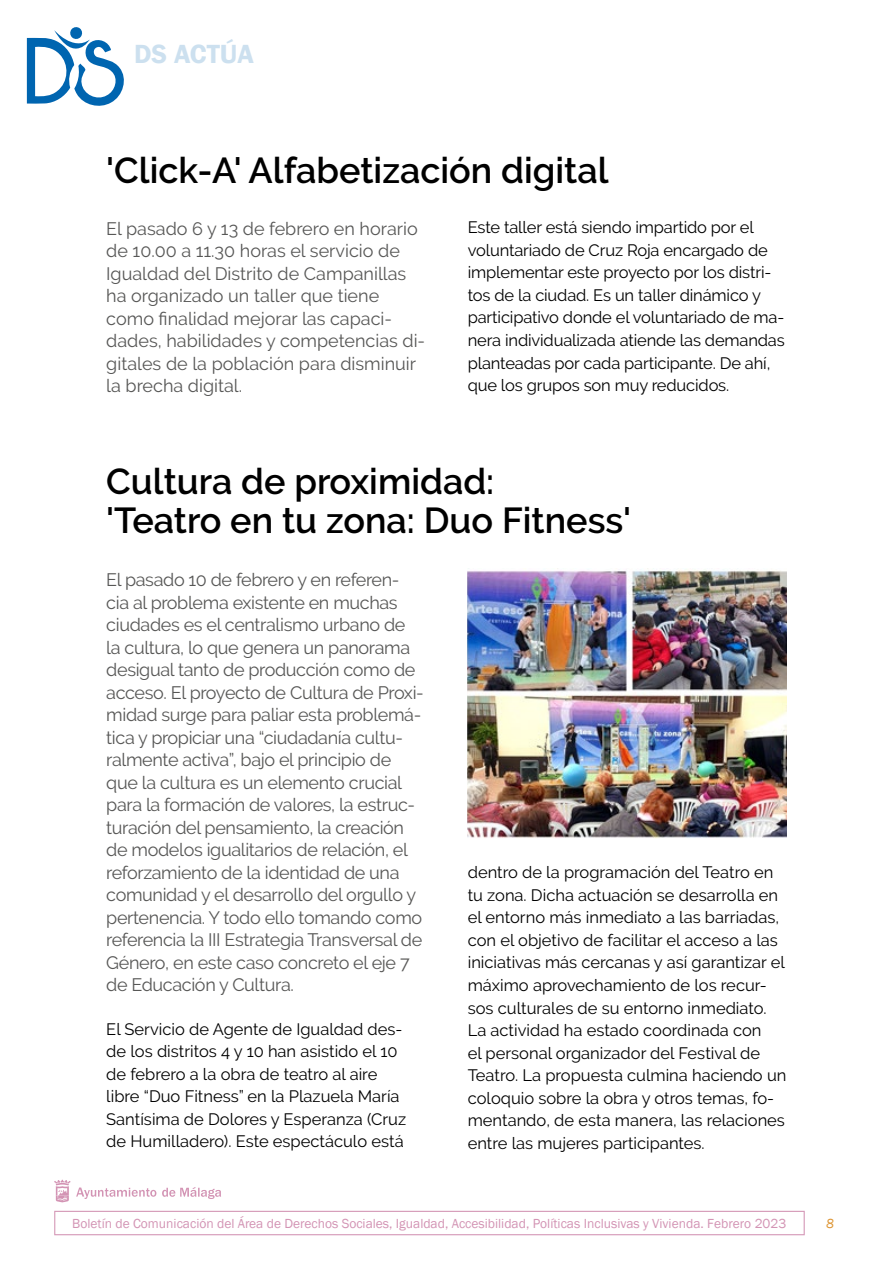
<style>
.page{position:relative;width:893px;height:1263px;background:#fff}
.page>*{position:absolute;margin:0;border:0;box-sizing:border-box;transform-origin:0 0}
.t1{font:600 36px/39px "Raleway";color:#000}
.t2{font:600 27px "Franklin Gothic";color:#cce0ef}
.t3{font:18px/22.5px "Raleway";letter-spacing:-.02em;color:#575756}
.t4{font:18px/22.5px "Raleway";color:#575756}
.t5{font:16.5px/22.5px "Raleway";color:#000}
.t6{font:13.5px "Franklin Gothic";color:#d394b4}
.t7{font:italic 13.5px "Franklin Gothic";color:#dd9533}
</style>
<div class="page">
<svg style="left:54px;top:571px;width:751px;height:665px"></svg>
<svg style="left:27px;top:27px;width:97px;height:79px"></svg>
<img style="left:468px;top:568px;width:319px;height:272px">
<h2 class="t2" style="left:134px;top:38px;width:121px">DS ACTÚA</h2>
<h1 class="t1" style="left:106px;top:151px;width:504px">'Click-A' Alfabetización digital</h1>
<p class="t4" style="left:106px;top:217px;width:320px">El pasado 6 y 13 de febrero en horario de 10.00 a 11.30 horas el servicio de Igualdad del Distrito de Campanillas ha organizado un taller que tiene como finalidad mejorar las capaci&shy;dades, habilidades y competencias di&shy;gitales de la población para disminuir la brecha digital.</p>
<p class="t5" style="left:468px;top:216px;width:319px">Este taller está siendo impartido por el voluntariado de Cruz Roja encargado de implementar este proyecto por los distri&shy;tos de la ciudad. Es un taller dinámico y participativo donde el voluntariado de ma&shy;nera individualizada atiende las demandas planteadas por cada participante. De ahí, que los grupos son muy reducidos.</p>
<h1 class="t1" style="left:106px;top:462px;width:526px">Cultura de proximidad:<br>'Teatro en tu zona: Duo Fitness'</h1>
<p class="t3" style="left:106px;top:568px;width:319px">El pasado 10 de febrero y en referen&shy;cia al problema existente en muchas ciudades es el centralismo urbano de la cultura, lo que genera un panorama desigual tanto de producción como de acceso. El proyecto de Cultura de Proxi&shy;midad surge para paliar esta problemá&shy;tica y propiciar una “ciudadanía cultu&shy;ralmente activa”, bajo el principio de que la cultura es un elemento crucial para la formación de valores, la estruc&shy;turación del pensamiento, la creación de modelos igualitarios de relación, el reforzamiento de la identidad de una comunidad y el desarrollo del orgullo y pertenencia. Y todo ello tomando como referencia la III Estrategia Transversal de Género, en este caso concreto el eje 7 de Educación y Cultura.</p>
<p class="t5" style="left:106px;top:1018px;width:301px">El Servicio de Agente de Igualdad des&shy;de los distritos 4 y 10 han asistido el 10 de febrero a la obra de teatro al aire libre “Duo Fitness” en la Plazuela María Santísima de Dolores y Esperanza (Cruz de Humilladero). Este espectáculo está</p>
<p class="t5" style="left:468px;top:861px;width:320px">dentro de la programación del Teatro en tu zona. Dicha actuación se desarrolla en el entorno más inmediato a las barriadas, con el objetivo de facilitar el acceso a las iniciativas más cercanas y así garantizar el máximo aprovechamiento de los recur&shy;sos culturales de su entorno inmediato.<br>La actividad ha estado coordinada con<br>el personal organizador del Festival de Teatro. La propuesta culmina haciendo un coloquio sobre la obra y otros temas, fo&shy;mentando, de esta manera, las relaciones entre las mujeres participantes.</p>
<p class="t6" style="left:72px;top:1215px;width:715px">Boletín de Comunicación del Área de Derechos Sociales, Igualdad, Accesibilidad, Políticas Inclusivas y Vivienda. Febrero 2023</p>
<p class="t7" style="left:826px;top:1215px;width:9px">8</p>
</div>
